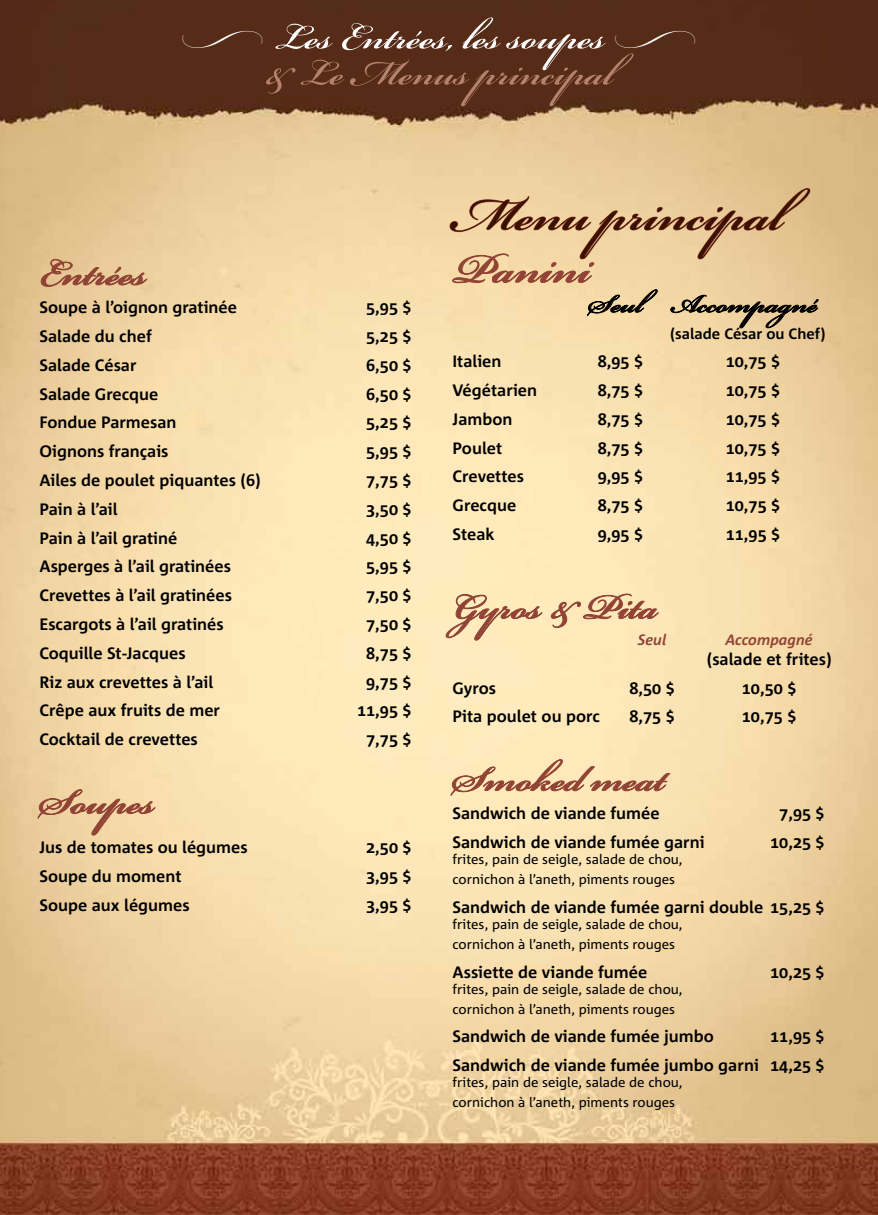
<style>
.page{position:relative;width:878px;height:1215px;background:#fff}
.page>*{position:absolute;margin:0;border:0;box-sizing:border-box;transform-origin:0 0}
.t1{font:72px "Bickham Script MM 700";color:#3d1100}
.t2{font:63px "Bickham Script MM 700";color:#914436}
.t3{font:54px "Bickham Script MM 700";color:#914436}
.t4{font:54px "Bickham Script MM 700";color:#fff}
.t5{font:54px "Bickham Script MM 700";color:#b5826d}
.t6{font:39px "Bickham Script MM 700";color:#000}
.t7{font:36px "Bickham Script MM Or 700";color:#fff}
.t8{font:700 16.5px/28.8px "Corpid";color:#000}
.t9{font:700 15px "Corpid";color:#000}
.t10{font:italic 700 15px "Corpid";color:#914436}
.t11{font:13.5px/19.8px "Corpid";color:#000}
.s1{font-family:"Bickham Script MM Or 700";font-size:36px}
</style>
<div class="page">
<img style="left:0;top:0;width:878px;height:1215px">
<svg style="left:41px;top:259px;width:106px;height:28px;background:#d4ab81"></svg>
<svg style="left:38px;top:772px;width:117px;height:64px;background:#e8c799"></svg>
<svg style="left:450px;top:188px;width:368px;height:140px;background:#e3c496"></svg>
<svg style="left:445px;top:594px;width:97px;height:47px;background:#eccfa6"></svg>
<svg style="left:550px;top:594px;width:108px;height:34px;background:#e9c9a0"></svg>
<svg style="left:450px;top:749px;width:220px;height:47px;background:#f0d3a9"></svg>
<h3 class="t4" style="left:273px;top:8px;width:425px">Les Entrées, les soupes <span class="s1">0</span></h3>
<h3 class="t7" style="left:180px;top:21px;width:86px">0</h3>
<h3 class="t5" style="left:264px;top:44px;width:351px">&amp; Le Menus principal</h3>
<h3 class="t3" style="left:39px;top:244px;width:108px">Entrées</h3>
<p class="t8" style="left:39px;top:293px;width:199px">Soupe à l’oignon gratinée</p>
<p class="t8" style="left:366px;top:293px;width:47px">5,95 $</p>
<p class="t8" style="left:39px;top:322px;width:114px">Salade du chef</p>
<p class="t8" style="left:366px;top:322px;width:47px">5,25 $</p>
<p class="t8" style="left:39px;top:351px;width:99px">Salade César</p>
<p class="t8" style="left:366px;top:351px;width:47px">6,50 $</p>
<p class="t8" style="left:39px;top:380px;width:120px">Salade Grecque</p>
<p class="t8" style="left:366px;top:380px;width:47px">6,50 $</p>
<p class="t8" style="left:39px;top:408px;width:138px">Fondue Parmesan</p>
<p class="t8" style="left:366px;top:408px;width:47px">5,25 $</p>
<p class="t8" style="left:39px;top:437px;width:131px">Oignons français</p>
<p class="t8" style="left:366px;top:437px;width:47px">5,95 $</p>
<p class="t8" style="left:39px;top:466px;width:223px">Ailes de poulet piquantes (6)</p>
<p class="t8" style="left:366px;top:466px;width:47px">7,75 $</p>
<p class="t8" style="left:39px;top:495px;width:80px">Pain à l’ail</p>
<p class="t8" style="left:366px;top:495px;width:47px">3,50 $</p>
<p class="t8" style="left:39px;top:524px;width:139px">Pain à l’ail gratiné</p>
<p class="t8" style="left:366px;top:524px;width:47px">4,50 $</p>
<p class="t8" style="left:39px;top:552px;width:193px">Asperges à l’ail gratinées</p>
<p class="t8" style="left:366px;top:552px;width:47px">5,95 $</p>
<p class="t8" style="left:39px;top:581px;width:194px">Crevettes à l’ail gratinées</p>
<p class="t8" style="left:366px;top:581px;width:47px">7,50 $</p>
<p class="t8" style="left:39px;top:610px;width:186px">Escargots à l’ail gratinés</p>
<p class="t8" style="left:366px;top:610px;width:47px">7,50 $</p>
<p class="t8" style="left:39px;top:639px;width:148px">Coquille St-Jacques</p>
<p class="t8" style="left:366px;top:639px;width:47px">8,75 $</p>
<p class="t8" style="left:39px;top:668px;width:175px">Riz aux crevettes à l’ail</p>
<p class="t8" style="left:366px;top:668px;width:47px">9,75 $</p>
<p class="t8" style="left:39px;top:696px;width:182px">Crêpe aux fruits de mer</p>
<p class="t8" style="left:357px;top:696px;width:56px">11,95 $</p>
<p class="t8" style="left:39px;top:725px;width:160px">Cocktail de crevettes</p>
<p class="t8" style="left:366px;top:725px;width:47px">7,75 $</p>
<h3 class="t3" style="left:39px;top:773px;width:116px">Soupes</h3>
<p class="t8" style="left:39px;top:833px;width:210px">Jus de tomates ou légumes</p>
<p class="t8" style="left:366px;top:833px;width:47px">2,50 $</p>
<p class="t8" style="left:39px;top:862px;width:144px">Soupe du moment</p>
<p class="t8" style="left:366px;top:862px;width:47px">3,95 $</p>
<p class="t8" style="left:39px;top:891px;width:152px">Soupe aux légumes</p>
<p class="t8" style="left:366px;top:891px;width:47px">3,95 $</p>
<h1 class="t1" style="left:452px;top:175px;width:332px">Menu principal</h1>
<h2 class="t2" style="left:452px;top:235px;width:139px">Panini</h2>
<h3 class="t6" style="left:588px;top:283px;width:230px">Seul Accompagné</h3>
<p class="t9" style="left:670px;top:325px;width:157px">(salade César ou Chef)</p>
<p class="t8" style="left:452px;top:347px;width:50px">Italien</p>
<p class="t8" style="left:597px;top:347px;width:47px">8,95 $</p>
<p class="t8" style="left:725px;top:347px;width:56px">10,75 $</p>
<p class="t8" style="left:452px;top:376px;width:86px">Végétarien</p>
<p class="t8" style="left:597px;top:376px;width:47px">8,75 $</p>
<p class="t8" style="left:725px;top:376px;width:56px">10,75 $</p>
<p class="t8" style="left:452px;top:405px;width:61px">Jambon</p>
<p class="t8" style="left:597px;top:405px;width:47px">8,75 $</p>
<p class="t8" style="left:725px;top:405px;width:56px">10,75 $</p>
<p class="t8" style="left:452px;top:434px;width:51px">Poulet</p>
<p class="t8" style="left:597px;top:434px;width:47px">8,75 $</p>
<p class="t8" style="left:725px;top:434px;width:56px">10,75 $</p>
<p class="t8" style="left:452px;top:463px;width:73px">Crevettes</p>
<p class="t8" style="left:597px;top:463px;width:47px">9,95 $</p>
<p class="t8" style="left:725px;top:463px;width:56px">11,95 $</p>
<p class="t8" style="left:452px;top:491px;width:65px">Grecque</p>
<p class="t8" style="left:597px;top:491px;width:47px">8,75 $</p>
<p class="t8" style="left:725px;top:491px;width:56px">10,75 $</p>
<p class="t8" style="left:452px;top:520px;width:43px">Steak</p>
<p class="t8" style="left:597px;top:520px;width:47px">9,95 $</p>
<p class="t8" style="left:725px;top:520px;width:56px">11,95 $</p>
<h3 class="t3" style="left:452px;top:578px;width:206px">Gyros &amp; Pita</h3>
<p class="t10" style="left:637px;top:632px;width:30px">Seul</p>
<p class="t10" style="left:725px;top:632px;width:89px">Accompagné</p>
<p class="t8" style="left:706px;top:645px;width:126px">(salade et frites)</p>
<p class="t8" style="left:452px;top:674px;width:45px">Gyros</p>
<p class="t8" style="left:629px;top:674px;width:47px">8,50 $</p>
<p class="t8" style="left:741px;top:674px;width:56px">10,50 $</p>
<p class="t8" style="left:452px;top:703px;width:149px">Pita poulet ou porc</p>
<p class="t8" style="left:629px;top:703px;width:47px">8,75 $</p>
<p class="t8" style="left:741px;top:703px;width:56px">10,75 $</p>
<h3 class="t3" style="left:452px;top:750px;width:214px">Smoked meat</h3>
<p class="t8" style="left:452px;top:799px;width:209px">Sandwich de viande fumée</p>
<p class="t8" style="left:779px;top:799px;width:47px">7,95 $</p>
<p class="t8" style="left:452px;top:828px;width:254px">Sandwich de viande fumée garni</p>
<p class="t8" style="left:770px;top:828px;width:56px">10,25 $</p>
<p class="t11" style="left:452px;top:850px;width:232px">frites, pain de seigle, salade de chou, cornichon à l’aneth, piments rouges</p>
<p class="t8" style="left:452px;top:893px;width:374px">Sandwich de viande fumée garni double 15,25 $</p>
<p class="t11" style="left:452px;top:914px;width:232px">frites, pain de seigle, salade de chou, cornichon à l’aneth, piments rouges</p>
<p class="t8" style="left:452px;top:958px;width:196px">Assiette de viande fumée</p>
<p class="t8" style="left:770px;top:958px;width:56px">10,25 $</p>
<p class="t11" style="left:452px;top:979px;width:232px">frites, pain de seigle, salade de chou, cornichon à l’aneth, piments rouges</p>
<p class="t8" style="left:452px;top:1022px;width:263px">Sandwich de viande fumée jumbo</p>
<p class="t8" style="left:452px;top:1022px;width:374px;text-indent:318px">11,95 $<br>Sandwich de viande fumée jumbo garni 14,25 $</p>
<p class="t11" style="left:452px;top:1073px;width:232px">frites, pain de seigle, salade de chou, cornichon à l’aneth, piments rouges</p>
</div>
